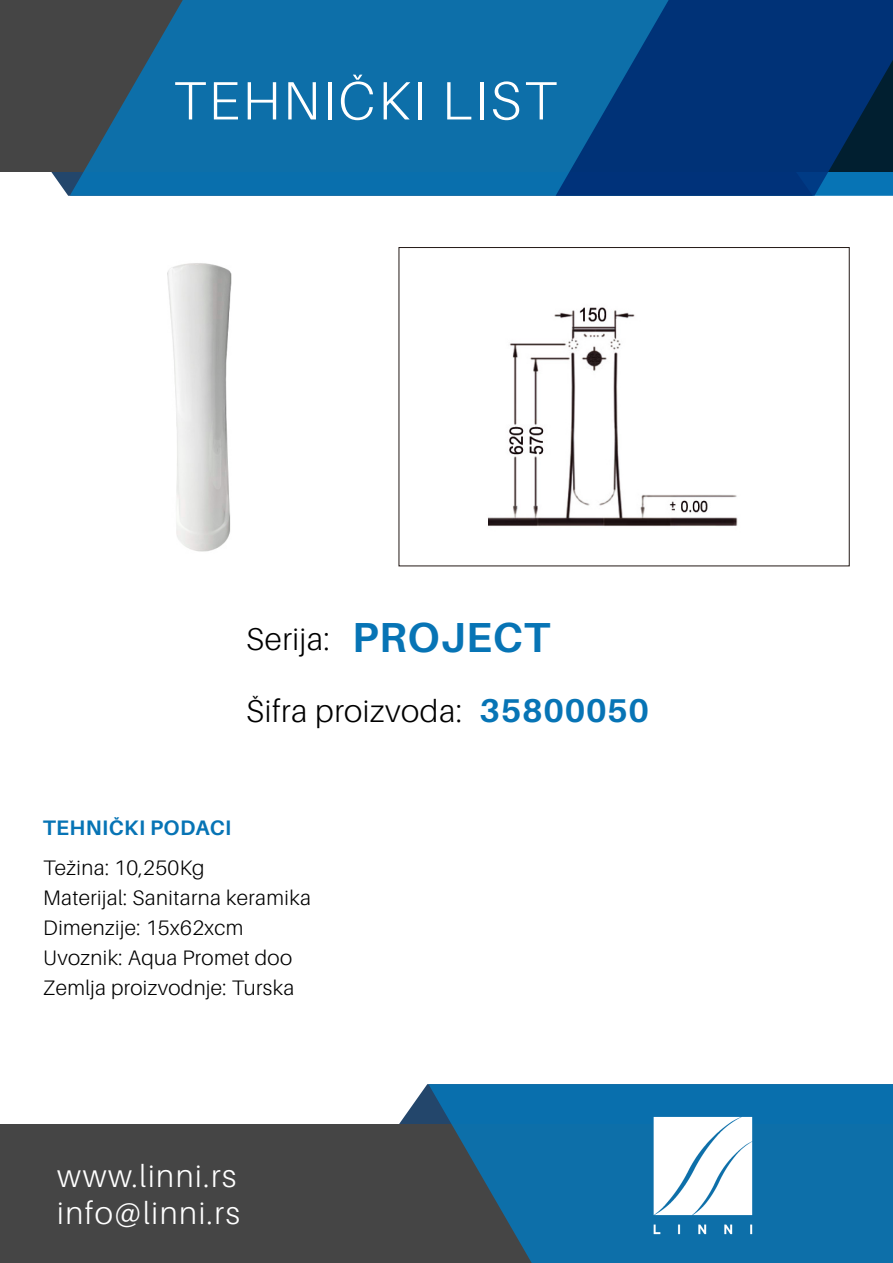
<style>
.page{position:relative;width:893px;height:1263px;background:#fff}
.page>*{position:absolute;margin:0;border:0;box-sizing:border-box;transform-origin:0 0}
.t1{font:300 54px "Aileron";letter-spacing:.05em;color:#fff}
.t2{font:700 42px "Aileron";letter-spacing:.02em;color:#0774b5}
.t3{font:700 33px "Aileron";letter-spacing:.02em;color:#0774b5}
.t4{font:300 31.5px/37.8px "Aileron";letter-spacing:.05em;color:#fff}
.t5{font:300 31.5px "Aileron";letter-spacing:.02em;color:#000}
.t6{font:300 21px/30px "Aileron";letter-spacing:.02em;color:#000}
.t7{font:700 21px "Aileron";letter-spacing:.02em;color:#0774b5}
</style>
<div class="page">
<svg style="left:294px;top:1084px;width:134px;height:41px"></svg>
<div style="left:0;top:1125px;width:893px;height:138px;background:#454545"></div>
<svg style="left:428px;top:1084px;width:465px;height:179px;fill:#0d6fa9"></svg>
<div style="left:0;top:0;width:893px;height:172px;background:#454545"></div>
<svg style="left:70px;top:0;width:486px;height:196px;background:#136a9d"></svg>
<svg style="left:556px;top:0;width:337px;height:196px;background:#023c7d"></svg>
<img style="left:614px;top:1084px;width:179px;height:179px">
<img style="left:488px;top:307px;width:250px;height:219px">
<img style="left:167px;top:263px;width:65px;height:289px">
<div style="left:399px;top:247px;width:451px;height:319px;border:1px solid #231916"></div>
<h1 class="t1" style="left:173px;top:71px;width:385px">TEHNIČKI LIST</h1>
<h2 class="t2" style="left:352px;top:613px;width:199px">PROJECT</h2>
<h3 class="t5" style="left:246px;top:622px;width:85px">Serija:</h3>
<h3 class="t5" style="left:246px;top:694px;width:218px">Šifra proizvoda:</h3>
<h3 class="t3" style="left:480px;top:692px;width:171px">35800050</h3>
<p class="t7" style="left:43px;top:816px;width:190px">TEHNIČKI PODACI</p>
<p class="t6" style="left:43px;top:853px;width:269px">Težina: 10,250Kg<br>Materijal: Sanitarna keramika<br>Dimenzije: 15x62xcm<br>Uvoznik: Aqua Promet doo<br>Zemlja proizvodnje: Turska</p>
<h3 class="t4" style="left:57px;top:1157px;width:184px">www.linni.rs info@linni.rs</h3>
</div>
